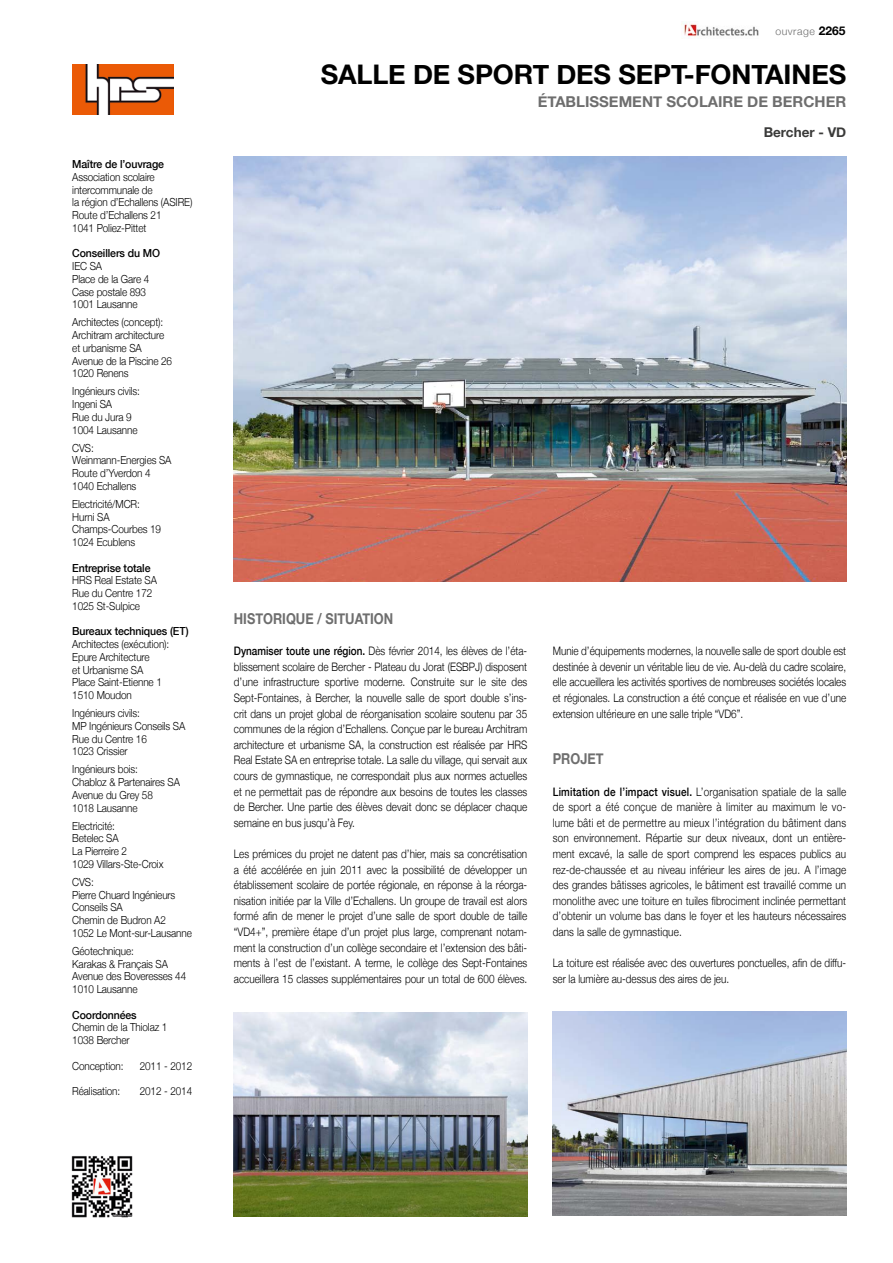
<style>
.page{position:relative;width:893px;height:1263px;background:#fff}
.page>*{position:absolute;margin:0;border:0;box-sizing:border-box;transform-origin:0 0}
.t1{font:700 27px "Helvetica Neue";letter-spacing:-.005em;color:#000}
.t2{font:700 15px "Helvetica Neue";color:#6e6e6e}
.t3{font:700 15px "Helvetica Neue";color:#6e6e6e;scale:.85 1}
.t4{font:700 13.5px "Helvetica Neue";color:#3a3a39}
.t5{font:300 11.7px/15.6px "Helvetica Neue";color:#000;text-align:justify;scale:.85 1}
.t6{font:300 11.1px/12.8px "Helvetica Neue";letter-spacing:-.01em;color:#000;scale:.89 1}
.t7{font:500 11.1px "Helvetica Neue";letter-spacing:-.01em;color:#000;scale:.95 1}
.t8{font:300 10.5px "Helvetica Neue";letter-spacing:.05em;color:#6e6e6e}
.s1{font-weight:700;font-size:12px;color:#000}
.s2{font-weight:500}
</style>
<div class="page">
<img style="left:234px;top:1012px;width:293px;height:204px">
<img style="left:71px;top:1156px;width:62px;height:62px">
<img style="left:681px;top:23px;width:78px;height:16px">
<img style="left:72px;top:64px;width:101px;height:51px">
<img style="left:234px;top:157px;width:612px;height:425px">
<img style="left:553px;top:1011px;width:293px;height:205px">
<p class="t7" style="left:72px;top:155px;width:98px">Maître de l’ouvrage</p>
<p class="t6" style="left:72px;top:170px;width:136px">Association scolaire intercommunale de<br>la région d’Echallens (ASIRE)<br>Route d’Echallens 21<br>1041 Poliez-Pittet</p>
<p class="t7" style="left:72px;top:244px;width:94px">Conseillers du MO</p>
<p class="t6" style="left:72px;top:259px;width:88px">IEC SA<br>Place de la Gare 4<br>Case postale 893<br>1001 Lausanne</p>
<p class="t6" style="left:72px;top:315px;width:114px">Architectes (concept):<br>Architram architecture et urbanisme SA<br>Avenue de la Piscine 26<br>1020 Renens</p>
<p class="t6" style="left:72px;top:384px;width:78px">Ingénieurs civils:<br>Ingeni SA<br>Rue du Jura 9<br>1004 Lausanne</p>
<p class="t6" style="left:72px;top:441px;width:113px">CVS:<br>Weinmann-Energies SA<br>Route d’Yverdon 4<br>1040 Echallens</p>
<p class="t6" style="left:72px;top:497px;width:101px">Electricité/MCR:<br>Hurni SA<br>Champs-Courbes 19<br>1024 Ecublens</p>
<p class="t7" style="left:72px;top:559px;width:84px">Entreprise totale</p>
<p class="t6" style="left:72px;top:573px;width:97px">HRS Real Estate SA<br>Rue du Centre 172<br>1025 St-Sulpice</p>
<p class="t7" style="left:72px;top:622px;width:124px">Bureaux techniques (ET)</p>
<p class="t6" style="left:72px;top:637px;width:111px">Architectes (exécution):<br>Epure Architecture<br>et Urbanisme SA<br>Place Saint-Etienne 1<br>1510 Moudon</p>
<p class="t6" style="left:72px;top:706px;width:129px">Ingénieurs civils:<br>MP Ingénieurs Conseils SA<br>Rue du Centre 16<br>1023 Crissier</p>
<p class="t6" style="left:72px;top:762px;width:123px">Ingénieurs bois:<br>Chabloz &amp; Partenaires SA<br>Avenue du Grey 58<br>1018 Lausanne</p>
<p class="t6" style="left:72px;top:819px;width:104px">Electricité:<br>Betelec SA<br>La Pierreire 2<br>1029 Villars-Ste-Croix</p>
<p class="t6" style="left:72px;top:875px;width:136px">CVS:<br>Pierre Chuard Ingénieurs<br>Conseils SA<br>Chemin de Budron A2<br>1052 Le Mont-sur-Lausanne</p>
<p class="t6" style="left:72px;top:944px;width:130px">Géotechnique:<br>Karakas &amp; Français SA<br>Avenue des Boveresses 44<br>1010 Lausanne</p>
<p class="t7" style="left:72px;top:1006px;width:69px">Coordonnées</p>
<p class="t6" style="left:72px;top:1020px;width:108px">Chemin de la Thiolaz 1<br>1038 Bercher</p>
<p class="t6" style="left:72px;top:1059px;width:59px">Conception:</p>
<p class="t6" style="left:140px;top:1059px;width:60px">2011 - 2012</p>
<p class="t6" style="left:72px;top:1084px;width:55px">Réalisation:</p>
<p class="t6" style="left:140px;top:1084px;width:60px">2012 - 2014</p>
<p class="t8" style="left:775px;top:23px;width:72px">ouvrage <span class="s1">2265</span></p>
<h1 class="t1" style="left:321px;top:53px;width:527px">SALLE DE SPORT DES SEPT-FONTAINES</h1>
<p class="t2" style="left:538px;top:89px;width:310px">ÉTABLISSEMENT SCOLAIRE DE BERCHER</p>
<p class="t4" style="left:764px;top:121px;width:84px">Bercher - VD</p>
<p class="t3" style="left:234px;top:607px;width:189px">HISTORIQUE / SITUATION</p>
<p class="t5" style="left:234px;top:643px;width:347px"><span class="s2">Dynamiser toute une région.</span> Dès février 2014, les élèves de l’éta&shy;blissement scolaire de Bercher - Plateau du Jorat (ESBPJ) disposent d’une infrastructure sportive moderne. Construite sur le site des Sept-Fontaines, à Bercher, la nouvelle salle de sport double s’ins&shy;crit dans un projet global de réorganisation scolaire soutenu par 35 communes de la région d’Echallens. Conçue par le bureau Architram architecture et urbanisme SA, la construction est réalisée par HRS Real Estate SA en entreprise totale. La salle du village, qui servait aux cours de gymnastique, ne correspondait plus aux normes actuelles et ne permettait pas de répondre aux besoins de toutes les classes de Bercher. Une partie des élèves devait donc se déplacer chaque semaine en bus jusqu’à Fey.</p>
<p class="t5" style="left:234px;top:845px;width:347px">Les prémices du projet ne datent pas d’hier, mais sa concrétisation a été accélérée en juin 2011 avec la possibilité de développer un établissement scolaire de portée régionale, en réponse à la réorga&shy;nisation initiée par la Ville d’Echallens. Un groupe de travail est alors formé afin de mener le projet d’une salle de sport double de taille “VD4+”, première étape d’un projet plus large, comprenant notam&shy;ment la construction d’un collège secondaire et l’extension des bâti&shy;ments à l’est de l’existant. A terme, le collège des Sept-Fontaines accueillera 15 classes supplémentaires pour un total de 600 élèves.</p>
<p class="t5" style="left:553px;top:643px;width:347px">Munie d’équipements modernes, la nouvelle salle de sport double est destinée à devenir un véritable lieu de vie. Au-delà du cadre scolaire, elle accueillera les activités sportives de nombreuses sociétés locales et régionales. La construction a été conçue et réalisée en vue d’une extension ultérieure en une salle triple “VD6”.</p>
<p class="t3" style="left:553px;top:747px;width:61px">PROJET</p>
<p class="t5" style="left:553px;top:783px;width:347px"><span class="s2">Limitation de l’impact visuel.</span> L’organisation spatiale de la salle de sport a été conçue de manière à limiter au maximum le vo&shy;lume bâti et de permettre au mieux l’intégration du bâtiment dans son environnement. Répartie sur deux niveaux, dont un entière&shy;ment excavé, la salle de sport comprend les espaces publics au rez-de-chaussée et au niveau inférieur les aires de jeu. A l’image des grandes bâtisses agricoles, le bâtiment est travaillé comme un monolithe avec une toiture en tuiles fibrociment inclinée permettant d’obtenir un volume bas dans le foyer et les hauteurs nécessaires dans la salle de gymnastique.</p>
<p class="t5" style="left:553px;top:955px;width:347px">La toiture est réalisée avec des ouvertures ponctuelles, afin de diffu&shy;ser la lumière au-dessus des aires de jeu.</p>
</div>
